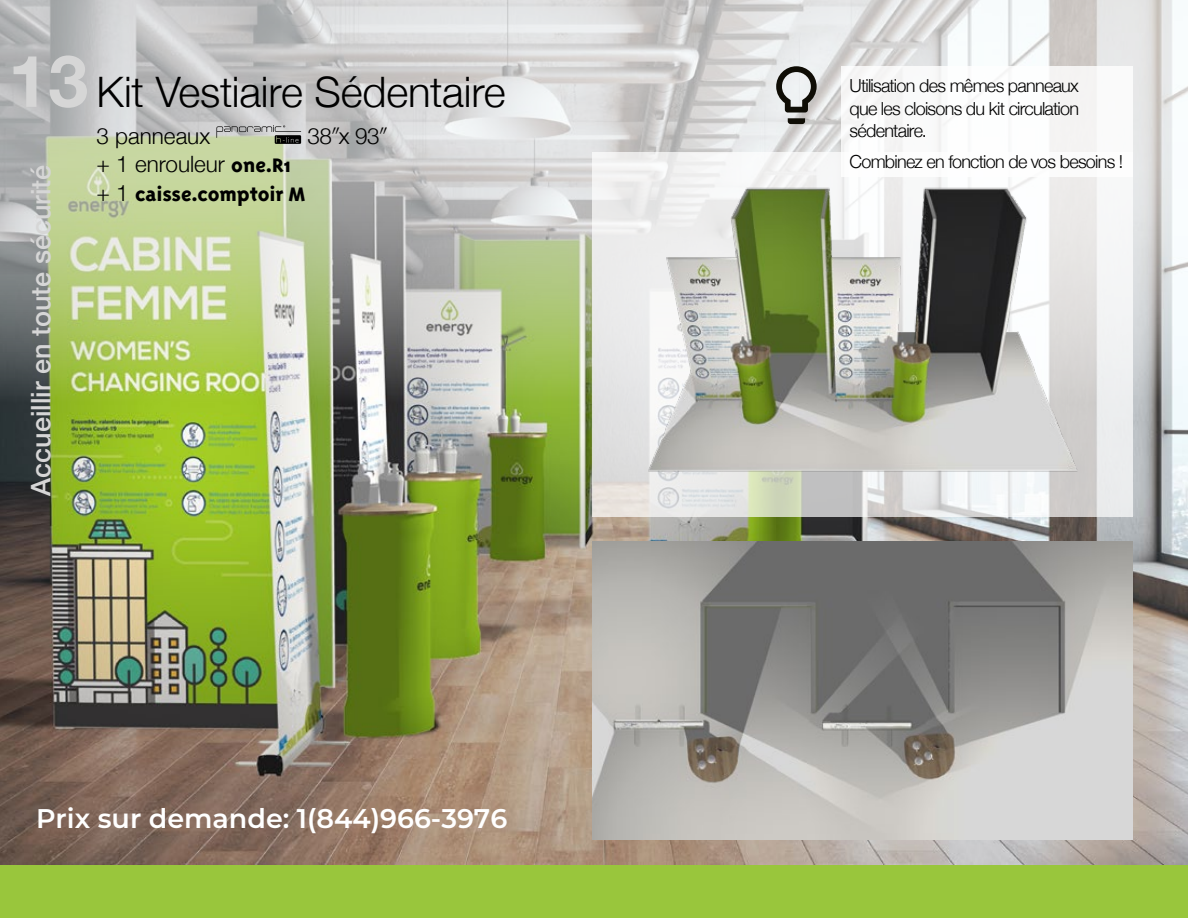
<style>
.page{position:relative;width:1188px;height:918px;background:#fff}
.page>*{position:absolute;margin:0;border:0;box-sizing:border-box;transform-origin:0 0}
.t1{font:700 72px "Helvetica Neue";color:#d6d6d6}
.t2{font:300 42px "Helvetica Neue";letter-spacing:-.005em;color:#000}
.t3{font:600 27px "Montserrat";color:#fff}
.t4{font:500 27px "Helvetica Neue";color:#d6d6d6}
.t5{font:300 22.5px "Helvetica Neue";color:#000}
.t6{font:800 22.5px "Triplex Sans";letter-spacing:-.005em;color:#000}
.t7{font:300 18px/22.5px "Helvetica Neue";letter-spacing:-.04em;color:#000;text-align:justify}
.s1{font-family:"Triplex Sans";font-weight:800}
.s2{font-family:"Helvetica Neue";font-weight:300}
</style>
<div class="page">
<img style="left:0;top:402px;width:1188px;height:463px">
<svg style="left:0;top:0;width:1188px;height:402px;background:#c5cbb8"></svg>
<svg style="left:216px;top:125px;width:85px;height:19px;background:#a2a698"></svg>
<svg style="left:776px;top:66px;width:41px;height:58px;background:#9d9d9b"></svg>
<img style="left:593px;top:152px;width:540px;height:364px">
<img style="left:593px;top:542px;width:540px;height:297px">
<div style="left:841px;top:66px;width:292px;height:111px;background:#fff"></div>
<div style="left:0;top:865px;width:1188px;height:53px;background:#99c63c"></div>
<h1 class="t1" style="left:8px;top:25px;width:82px">13</h1>
<h3 class="t4" style="left:19px;top:496px;width:333px;rotate:-90deg">Accueillir en toute sécurité</h3>
<h2 class="t2" style="left:97px;top:58px;width:411px">Kit Vestiaire Sédentaire</h2>
<p class="t5" style="left:97px;top:118px;width:115px">3 panneaux</p>
<p class="t5" style="left:307px;top:118px;width:82px">38″x 93″</p>
<p class="t5" style="left:97px;top:146px;width:196px">+ 1 enrouleur <span class="s1">one.R1</span></p>
<p class="t6" style="left:97px;top:181px;width:210px"><span class="s2">+ 1</span> caisse.comptoir M</p>
<h3 class="t3" style="left:36px;top:799px;width:473px">Prix sur demande: 1(844)966-3976</h3>
<p class="t7" style="left:849px;top:73px;width:231px">Utilisation des mêmes panneaux que les cloisons du kit circulation sédentaire.</p>
<p class="t7" style="left:849px;top:149px;width:275px">Combinez en fonction de vos besoins !</p>
</div>
